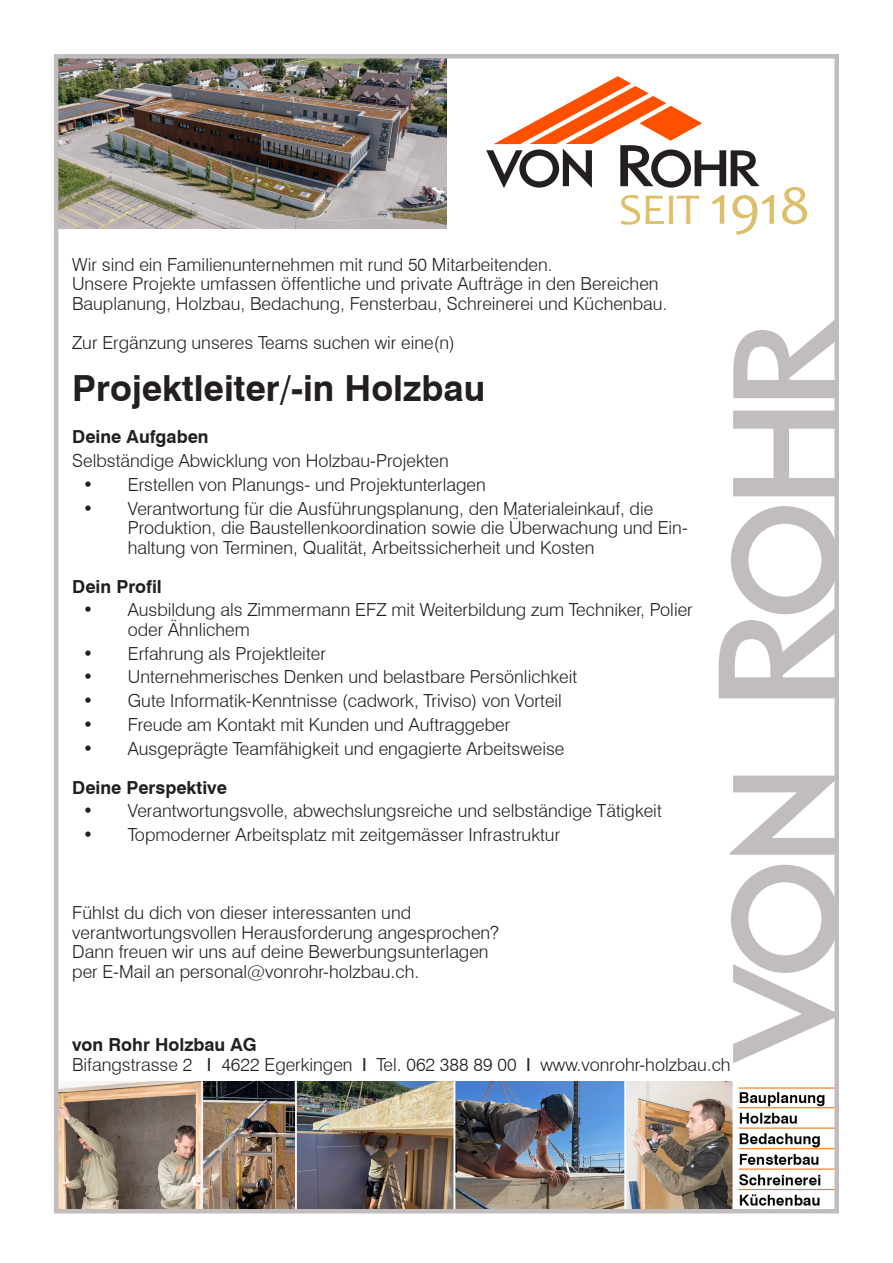
<style>
.page{position:relative;width:893px;height:1263px;background:#fff}
.page>*{position:absolute;margin:0;border:0;box-sizing:border-box;transform-origin:0 0}
.Einf__Abs{font:44.1px "Candara";color:#ddbf69;scale:1.05 1}
.t1{font:700 36px "Swiss 721 BT";color:#231f20}
.Absatzformat_1{font:300 18px/19.5px "Swiss 721 BT";color:#231f20}
.t2{font:700 18px "Swiss 721 BT";color:#231f20}
.s1{font-size:55.2px}
.s2{font-weight:400}
</style>
<div class="page">
<img style="left:58px;top:59px;width:388px;height:169px">
<svg style="left:730px;top:776px;width:104px;height:79px"></svg>
<svg style="left:733px;top:410px;width:101px;height:86px"></svg>
<svg style="left:731px;top:865px;width:103px;height:198px"></svg>
<svg style="left:719px;top:506px;width:115px;height:192px"></svg>
<svg style="left:733px;top:320px;width:101px;height:78px"></svg>
<img style="left:58px;top:1081px;width:776px;height:128px">
<hr style="left:54px;top:54px;width:4px;height:1155px;background:#c1bdbf">
<div style="left:834px;top:54px;width:5px;height:1155px;background:#c1bdbf"></div>
<div style="left:58px;top:54px;width:779px;height:5px;background:#c1bdbf"></div>
<svg style="left:486px;top:76px;width:274px;height:112px"></svg>
<hr style="left:54px;top:1209px;width:785px;height:4px;background:#c1bdbf">
<p class="Einf__Abs" style="left:619px;top:182px;width:184px">SEIT <span class="s1">1918</span></p>
<p class="Absatzformat_1" style="left:72px;top:255px;width:482px">Wir sind ein Familienunternehmen mit rund 50 Mitarbeitenden.</p>
<p class="Absatzformat_1" style="left:72px;top:274px;width:588px">Unsere Projekte umfassen öffentliche und private Aufträge in den Bereichen</p>
<p class="Absatzformat_1" style="left:72px;top:294px;width:597px">Bauplanung, Holzbau, Bedachung, Fensterbau, Schreinerei und Küchenbau.</p>
<p class="Absatzformat_1" style="left:72px;top:333px;width:384px">Zur Ergänzung unseres Teams suchen wir eine(n)</p>
<p class="t1" style="left:72px;top:366px;width:414px">Projektleiter/-in Holzbau</p>
<p class="t2" style="left:72px;top:426px;width:138px">Deine Aufgaben</p>
<p class="Absatzformat_1" style="left:72px;top:451px;width:378px">Selbständige Abwicklung von Holzbau-Projekten</p>
<p class="Absatzformat_1" style="left:83px;top:475px;width:404px">• Erstellen von Planungs- und Projektunterlagen</p>
<p class="Absatzformat_1" style="left:128px;top:498px;width:562px;text-indent:-45px">• Verantwortung für die Ausführungsplanung, den Materialeinkauf, die<br>Produktion, die Baustellenkoordination sowie die Überwachung und Ein&shy;haltung von Terminen, Qualität, Arbeitssicherheit und Kosten</p>
<p class="t2" style="left:72px;top:575px;width:91px">Dein Profil</p>
<p class="Absatzformat_1" style="left:128px;top:600px;width:566px;text-indent:-45px">• Ausbildung als Zimmermann EFZ mit Weiterbildung zum Techniker, Polier oder Ähnlichem</p>
<p class="Absatzformat_1" style="left:83px;top:643px;width:245px">• Erfahrung als Projektleiter</p>
<p class="Absatzformat_1" style="left:83px;top:667px;width:496px">• Unternehmerisches Denken und belastbare Persönlichkeit</p>
<p class="Absatzformat_1" style="left:83px;top:691px;width:481px">• Gute Informatik-Kenntnisse (cadwork, Triviso) von Vorteil</p>
<p class="Absatzformat_1" style="left:83px;top:715px;width:429px">• Freude am Kontakt mit Kunden und Auftraggeber</p>
<p class="Absatzformat_1" style="left:83px;top:738px;width:483px">• Ausgeprägte Teamfähigkeit und engagierte Arbeitsweise</p>
<p class="t2" style="left:72px;top:776px;width:156px">Deine Perspektive</p>
<p class="Absatzformat_1" style="left:83px;top:801px;width:581px">• Verantwortungsvolle, abwechslungsreiche und selbständige Tätigkeit</p>
<p class="Absatzformat_1" style="left:83px;top:825px;width:479px">• Topmoderner Arbeitsplatz mit zeitgemässer Infrastruktur</p>
<p class="Absatzformat_1" style="left:72px;top:903px;width:340px">Fühlst du dich von dieser interessanten und</p>
<p class="Absatzformat_1" style="left:72px;top:922px;width:428px">verantwortungsvollen Herausforderung angesprochen?</p>
<p class="Absatzformat_1" style="left:72px;top:942px;width:418px">Dann freuen wir uns auf deine Bewerbungsunterlagen</p>
<p class="Absatzformat_1" style="left:72px;top:961px;width:348px">per E-Mail an personal@vonrohr-holzbau.ch.</p>
<p class="t2" style="left:72px;top:1034px;width:186px">von Rohr Holzbau AG</p>
<p class="Absatzformat_1" style="left:72px;top:1054px;width:660px">Bifangstrasse 2 <span class="s2">I</span> 4622 Egerkingen <span class="s2">I</span> Tel. 062 388 89 00 <span class="s2">I</span> www.vonrohr-holzbau.ch</p>
</div>
